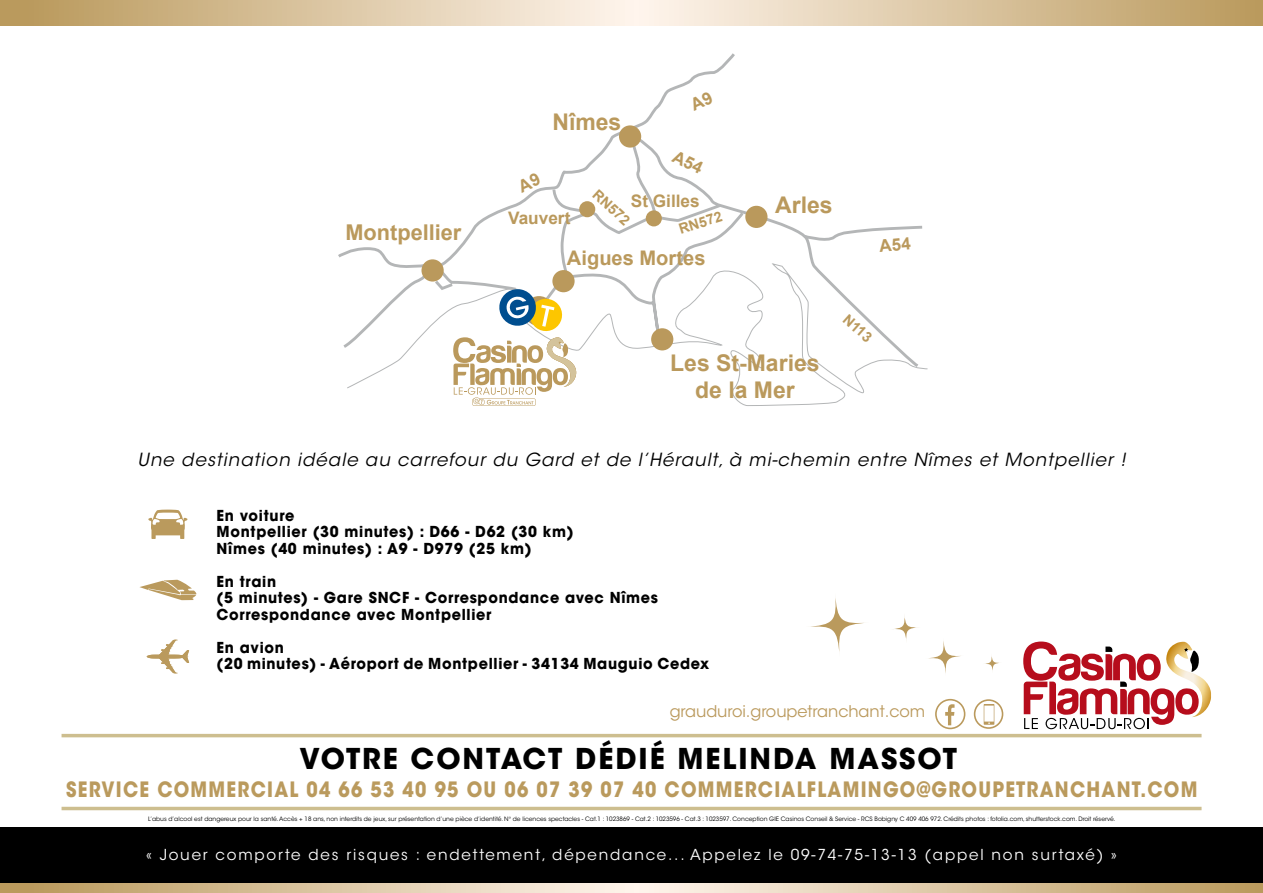
<style>
.page{position:relative;width:1263px;height:893px;background:#fff}
.page>*{position:absolute;margin:0;border:0;box-sizing:border-box;transform-origin:0 0}
.t1{font:700 28.5px "ITC Avant Garde Std";letter-spacing:.07em;color:#000}
.t2{font:700 22.95px/27.6px "Arial";color:#ba995c;text-align:center}
.t3{font:700 21.75px "Arial";color:#ba995c}
.t4{font:700 21px "ITC Avant Garde Std";letter-spacing:.07em;color:#ba9a5d;scale:.87 1}
.t5{font:700 20.1px "Arial";color:#ba995c}
.t6{font:italic 18px "ITC Avant Garde Std";letter-spacing:.06em;color:#000}
.t7{font:700 17.25px "Arial";color:#ba995c}
.t8{font:16.05px "ITC Avant Garde Std";color:#ba995c}
.t9{font:700 15px/16.5px "ITC Avant Garde Std";letter-spacing:.05em;color:#000;scale:.96 1}
.t10{font:15px "ITC Avant Garde Std";letter-spacing:.12em;color:#fff}
.t11{font:700 14.4px "Arial";color:#ba995c}
.t12{font:6px "ITC Avant Garde Std";color:#000}
</style>
<div class="page">
<hr style="left:62px;top:734px;width:1139px;height:3px;background:#cdbe8f">
<hr style="left:62px;top:807px;width:1139px;height:3px;background:#cdbe8f">
<svg style="left:0;top:0;width:1263px;height:26px;background:#dbc6a2"></svg>
<svg style="left:925px;top:637px;width:39px;height:40px"></svg>
<svg style="left:805px;top:592px;width:64px;height:65px"></svg>
<svg style="left:890px;top:613px;width:31px;height:30px"></svg>
<svg style="left:982px;top:653px;width:20px;height:20px"></svg>
<svg style="left:1023px;top:641px;width:188px;height:88px"></svg>
<svg style="left:139px;top:580px;width:58px;height:20px"></svg>
<svg style="left:147px;top:640px;width:42px;height:33px"></svg>
<svg style="left:148px;top:510px;width:39px;height:29px"></svg>
<div style="left:935px;top:699px;width:30px;height:30px;border:2px solid #ba9a5d;border-radius:50%"></div>
<svg style="left:945px;top:704px;width:9px;height:21px"></svg>
<div style="left:974px;top:699px;width:29px;height:30px;border:2px solid #ba995c;border-radius:50%"></div>
<svg style="left:984px;top:704px;width:10px;height:21px"></svg>
<svg style="left:338px;top:53px;width:585px;height:295px"></svg>
<div style="left:619px;top:125px;width:22px;height:23px;background:#ba995c;border-radius:50%"></div>
<div style="left:646px;top:210px;width:16px;height:16px;background:#ba995c;border-radius:50%"></div>
<div style="left:579px;top:201px;width:16px;height:16px;background:#ba995c;border-radius:50%"></div>
<div style="left:745px;top:206px;width:22px;height:22px;background:#ba995c;border-radius:50%"></div>
<svg style="left:346px;top:263px;width:582px;height:143px"></svg>
<div style="left:651px;top:328px;width:22px;height:22px;background:#ba995c;border-radius:50%"></div>
<div style="left:421px;top:259px;width:23px;height:23px;background:#ba995c;border-radius:50%"></div>
<svg style="left:432px;top:211px;width:160px;height:195px"></svg>
<div style="left:0;top:828px;width:1263px;height:65px;background:#000"></div>
<svg style="left:0;top:883px;width:1263px;height:10px;background:#dbc6a3"></svg>
<svg style="left:517px;top:173px;width:24px;height:20px"></svg>
<svg style="left:689px;top:91px;width:24px;height:20px"></svg>
<svg style="left:671px;top:150px;width:33px;height:24px"></svg>
<svg style="left:878px;top:237px;width:33px;height:15px"></svg>
<h3 class="t3" style="left:345px;top:218px;width:118px">Montpellier</h3>
<h2 class="t2" style="left:552px;top:109px;width:70px">Nîmes</h2>
<h3 class="t7" style="left:508px;top:207px;width:64px">Vauvert</h3>
<h3 class="t11" style="left:601px;top:185px;width:46px;rotate:42deg">RN572</h3>
<h3 class="t7" style="left:631px;top:190px;width:70px">St Gilles</h3>
<h2 class="t2" style="left:775px;top:192px;width:59px">Arles</h2>
<h3 class="t11" style="left:676px;top:220px;width:46px;rotate:-17deg">RN572</h3>
<h3 class="t5" style="left:567px;top:245px;width:140px">Aigues Mortes</h3>
<h2 class="t2" style="left:670px;top:350px;width:151px">Les St-Maries de la Mer</h2>
<h3 class="t11" style="left:851px;top:310px;width:35px;rotate:41deg">N113</h3>
<h3 class="t6" style="left:138px;top:448px;width:989px">Une destination idéale au carrefour du Gard et de l’Hérault, à mi-chemin entre Nîmes et Montpellier !</h3>
<h3 class="t9" style="left:217px;top:507px;width:373px">En voiture<br>Montpellier (30 minutes) : D66 - D62 (30 km)<br>Nîmes (40 minutes) : A9 - D979 (25 km)</h3>
<h3 class="t9" style="left:217px;top:573px;width:461px">En train<br>(5 minutes) - Gare SNCF - Correspondance avec Nîmes<br>Correspondance avec Montpellier</h3>
<h3 class="t9" style="left:217px;top:639px;width:515px">En avion<br>(20 minutes) - Aéroport de Montpellier - 34134 Mauguio Cedex</h3>
<h3 class="t8" style="left:670px;top:702px;width:257px">grauduroi.groupetranchant.com</h3>
<h1 class="t1" style="left:299px;top:740px;width:659px">VOTRE CONTACT DÉDIÉ MELINDA MASSOT</h1>
<h3 class="t4" style="left:66px;top:776px;width:1302px">SERVICE COMMERCIAL 04 66 53 40 95 OU 06 07 39 07 40 COMMERCIALFLAMINGO@GROUPETRANCHANT.COM</h3>
<p class="t12" style="left:148px;top:815px;width:969px">L’abus d’alcool est dangereux pour la santé. Accès + 18 ans, non interdits de jeux, sur présentation d’une pièce d’identité. N° de licences spectacles - Cat.1 : 1023869 - Cat.2 : 1023596 - Cat.3 : 1023597. Conception GIE Casinos Conseil &amp; Service - RCS Bobigny C 409 406 972. Crédits photos : fotolia.com, shutterstock.com. Droit réservé.</p>
<h3 class="t10" style="left:146px;top:846px;width:972px">« Jouer comporte des risques : endettement, dépendance... Appelez le 09-74-75-13-13 (appel non surtaxé) »</h3>
</div>
